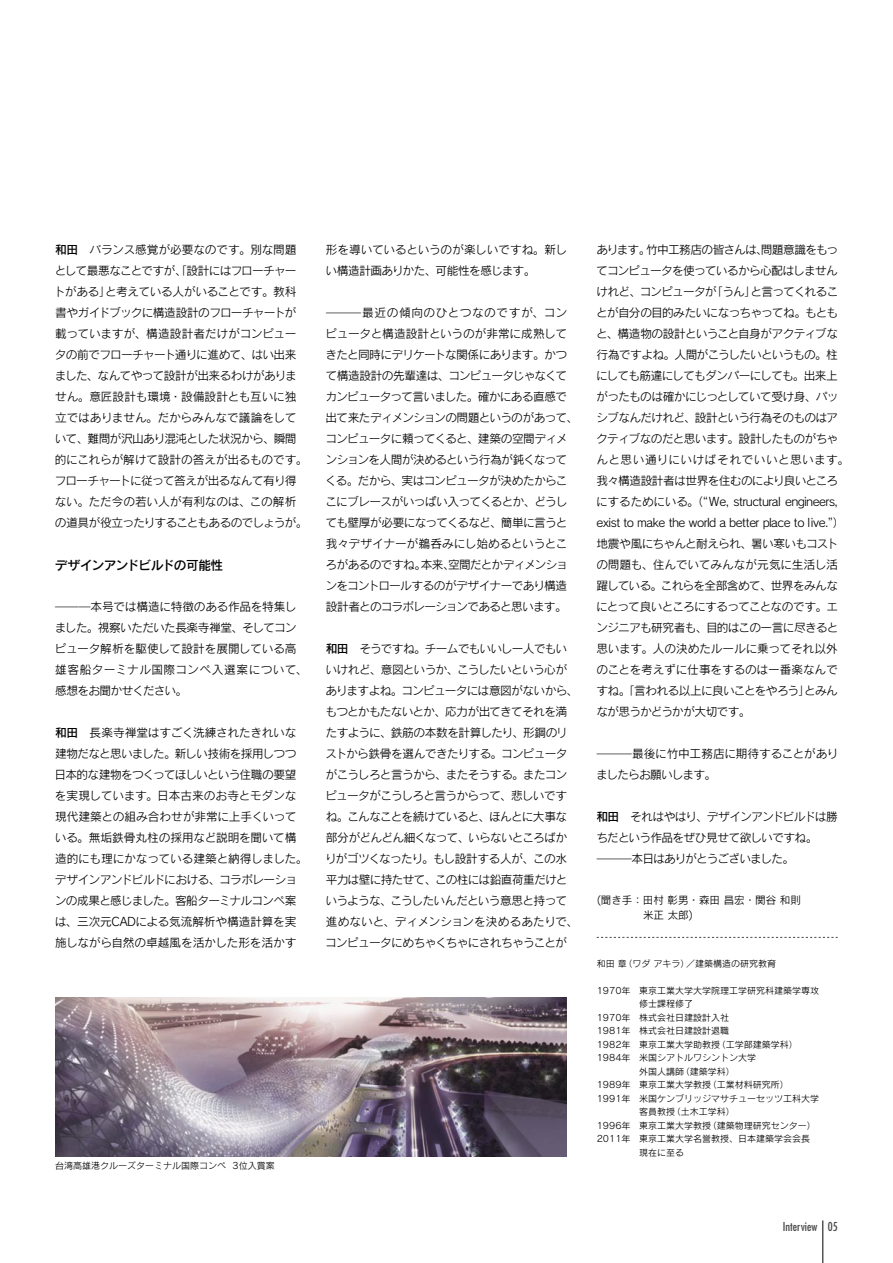
<style>
.page{position:relative;width:893px;height:1263px;background:#fff}
.page>*{position:absolute;margin:0;border:0;box-sizing:border-box;transform-origin:0 0}
.t1{font:12.75px "Rodin Pro DB";letter-spacing:-.05em;color:#000}
.t2{font:condensed 12px "Futura";color:#484848}
.t3{font:11.7px/21px "Rodin Pro M";letter-spacing:-.05em;color:#000}
.t4{font:11.7px/21px "Rodin Pro M";letter-spacing:-.03em;color:#000}
.t5{font:11.7px/21px "Rodin Pro M";letter-spacing:-.02em;color:#000}
.t6{font:10.5px/15px "Rodin Pro M";color:#000}
.t7{font:9px "Rodin Pro M";color:#000}
.s1{font-family:"Rodin Pro DB"}
</style>
<div class="page">
<img style="left:55px;top:998px;width:512px;height:159px">
<svg style="left:597px;top:937px;width:241px;height:1px"></svg>
<hr style="left:823px;top:1220px;width:1px;height:43px;background:#000">
<p class="t3" style="left:54px;top:239px;width:255px"><span class="s1">和田</span>　バランス感覚が必要なのです。別な問題として最悪なことですが、「設計にはフローチャートがある」と考えている人がいることです。教科書やガイドブックに構造設計のフローチャートが載っていますが、構造設計者だけがコンピュータの前でフローチャート通りに進めて、はい出来ました、なんてやって設計が出来るわけがありません。意匠設計も環境・設備設計とも互いに独立ではありません。だからみんなで議論をしていて、難問が沢山あり混沌とした状況から、瞬間的にこれらが解けて設計の答えが出るものです。フローチャートに従って答えが出るなんて有り得ない。ただ今の若い人が有利なのは、この解析の道具が役立ったりすることもあるのでしょうが。</p>
<p class="t1" style="left:55px;top:557px;width:170px">デザインアンドビルドの可能性</p>
<p class="t5" style="left:55px;top:596px;width:255px">———本号では構造に特徴のある作品を特集しました。視察いただいた長楽寺禅堂、そしてコンピュータ解析を駆使して設計を展開している高雄客船ターミナル国際コンペ入選案について、感想をお聞かせください。</p>
<p class="t4" style="left:55px;top:722px;width:255px"><span class="s1">和田</span>　長楽寺禅堂はすごく洗練されたきれいな建物だなと思いました。新しい技術を採用しつつ日本的な建物をつくってほしいという住職の要望を実現しています。日本古来のお寺とモダンな現代建築との組み合わせが非常に上手くいっている。無垢鉄骨丸柱の採用など説明を聞いて構造的にも理にかなっている建築と納得しました。デザインアンドビルドにおける、コラボレーションの成果と感じました。客船ターミナルコンペ案は、三次元CADによる気流解析や構造計算を実施しながら自然の卓越風を活かした形を活かす</p>
<p class="t3" style="left:325px;top:239px;width:243px">形を導いているというのが楽しいですね。新しい構造計画ありかた、可能性を感じます。</p>
<p class="t3" style="left:325px;top:302px;width:255px">———最近の傾向のひとつなのですが、コンピュータと構造設計というのが非常に成熟してきたと同時にデリケートな関係にあります。かつて構造設計の先輩達は、コンピュータじゃなくてカンピュータって言いました。確かにある直感で出て来たディメンションの問題というのがあって、コンピュータに頼ってくると、建築の空間ディメンションを人間が決めるという行為が鈍くなってくる。だから、実はコンピュータが決めたからここにブレースがいっぱい入ってくるとか、どうしても壁厚が必要になってくるなど、簡単に言うと我々デザイナーが鵜呑みにし始めるというところがあるのですね。本来、空間だとかディメンションをコントロールするのがデザイナーであり構造設計者とのコラボレーションであると思います。</p>
<p class="t3" style="left:325px;top:638px;width:255px"><span class="s1">和田</span>　そうですね。チームでもいいし一人でもいいけれど、意図というか、こうしたいという心がありますよね。コンピュータには意図がないから、もつとかもたないとか、応力が出てきてそれを満たすように、鉄筋の本数を計算したり、形鋼のリストから鉄骨を選んできたりする。コンピュータがこうしろと言うから、またそうする。またコンピュータがこうしろと言うからって、悲しいですね。こんなことを続けていると、ほんとに大事な部分がどんどん細くなって、いらないところばかりがゴツくなったり。もし設計する人が、この水平力は壁に持たせて、この柱には鉛直荷重だけというような、こうしたいんだという意思と持って進めないと、ディメンションを決めるあたりで、コンピュータにめちゃくちゃにされちゃうことが</p>
<p class="t7" style="left:55px;top:1159px;width:221px">台湾高雄港クルーズターミナル国際コンペ 3位入賞案</p>
<p class="t3" style="left:596px;top:239px;width:254px">あります。竹中工務店の皆さんは、問題意識をもってコンピュータを使っているから心配はしませんけれど、コンピュータが「うん」と言ってくれることが自分の目的みたいになっちゃってね。もともと、構造物の設計ということ自身がアクティブな行為ですよね。人間がこうしたいというもの。柱にしても筋違にしてもダンパーにしても。出来上がったものは確かにじっとしていて受け身、パッシブなんだけれど、設計という行為そのものはアクティブなのだと思います。設計したものがちゃんと思い通りにいけばそれでいいと思います。我々構造設計者は世界を住むのにより良いところにするためにいる。（“We, structural engineers, exist to make the world a better place to live.”）地震や風にちゃんと耐えられ、暑い寒いもコストの問題も、住んでいてみんなが元気に生活し活躍している。これらを全部含めて、世界をみんなにとって良いところにするってことなのです。エンジニアも研究者も、目的はこの一言に尽きると思います。人の決めたルールに乗ってそれ以外のことを考えずに仕事をするのは一番楽なんですね。「言われる以上に良いことをやろう」とみんなが思うかどうかが大切です。</p>
<p class="t3" style="left:596px;top:743px;width:244px">———最後に竹中工務店に期待することがありましたらお願いします。</p>
<p class="t3" style="left:596px;top:806px;width:243px"><span class="s1">和田</span>　それはやはり、デザインアンドビルドは勝ちだという作品をぜひ見せて欲しいですね。———本日はありがとうございました。</p>
<p class="t6" style="left:643px;top:892px;width:159px;text-indent:-46px">(聞き手：田村 彰男・森田 昌宏・関谷 和則米正 太郎)</p>
<p class="t7" style="left:597px;top:957px;width:181px">和田 章（ワダ アキラ）／建築構造の研究教育</p>
<p class="t7" style="left:597px;top:984px;width:224px">1970年 東京工業大学大学院理工学研究科建築学専攻</p>
<p class="t7" style="left:639px;top:998px;width:55px">修士課程修了</p>
<p class="t7" style="left:597px;top:1011px;width:134px">1970年 株式会社日建設計入社</p>
<p class="t7" style="left:597px;top:1025px;width:134px">1981年 株式会社日建設計退職</p>
<p class="t7" style="left:597px;top:1038px;width:203px">1982年 東京工業大学助教授（工学部建築学科）</p>
<p class="t7" style="left:597px;top:1052px;width:161px">1984年 米国シアトルワシントン大学</p>
<p class="t7" style="left:639px;top:1065px;width:97px">外国人講師（建築学科）</p>
<p class="t7" style="left:597px;top:1079px;width:194px">1989年 東京工業大学教授（工業材料研究所）</p>
<p class="t7" style="left:597px;top:1092px;width:224px">1991年 米国ケンブリッジマサチューセッツ工科大学</p>
<p class="t7" style="left:639px;top:1106px;width:97px">客員教授（土木工学科）</p>
<p class="t7" style="left:597px;top:1119px;width:221px">1996年 東京工業大学教授（建築物理研究センター）</p>
<p class="t7" style="left:597px;top:1133px;width:215px">2011年 東京工業大学名誉教授、日本建築学会会長</p>
<p class="t7" style="left:639px;top:1146px;width:46px">現在に至る</p>
<p class="t2" style="left:783px;top:1219px;width:36px">Interview</p>
</div>
